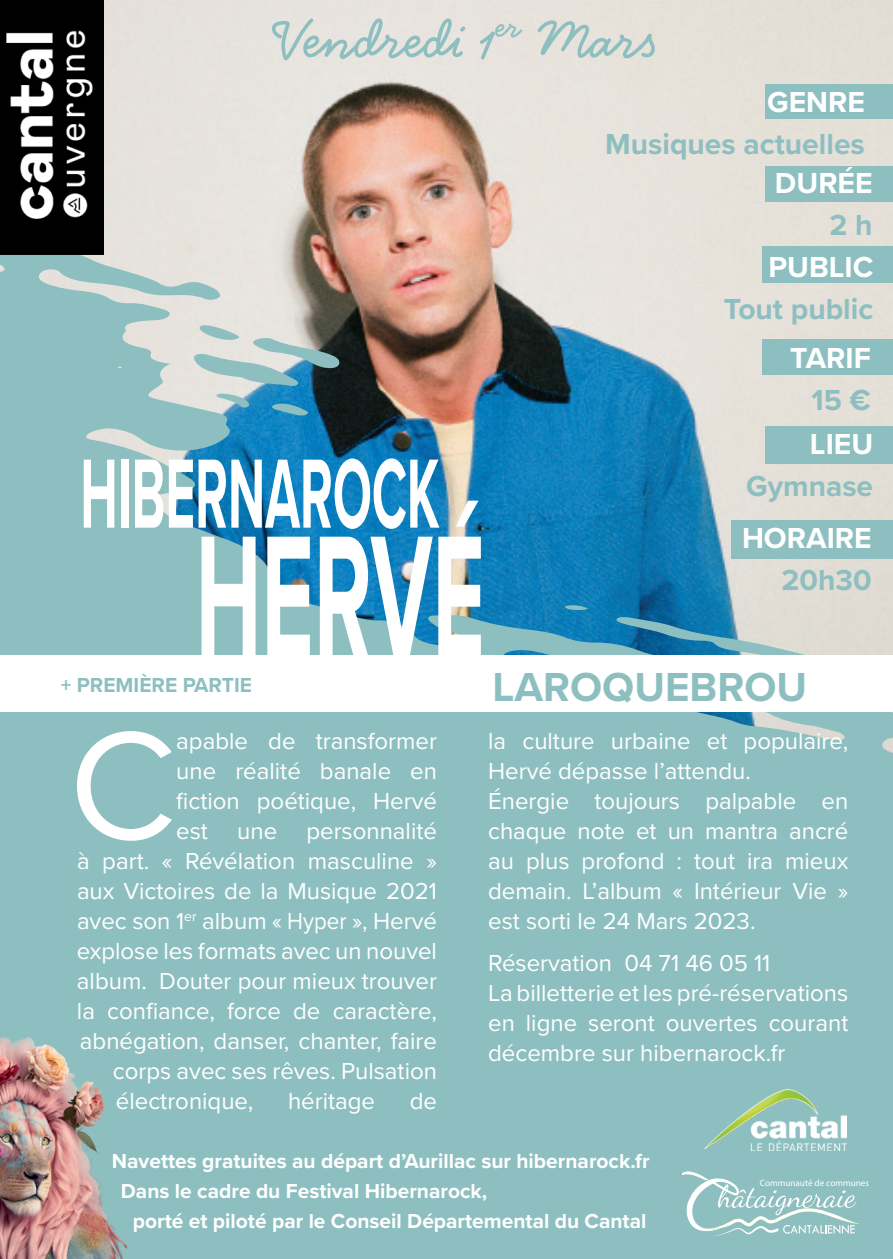
<style>
.page{position:relative;width:893px;height:1259px;background:#fff}
.page>*{position:absolute;margin:0;border:0;box-sizing:border-box;transform-origin:0 0}
.t1{font:700 180px "Proxima Nova";color:#fff;scale:.5 1}
.t2{font:159px "Proxima Nova";color:#fff}
.t3{font:700 102px "Proxima Nova";color:#fff;scale:.5 1}
.t4{font:700 60px "Handsome Pro";letter-spacing:.05em;color:#8ebfc0}
.t5{font:700 42px "Proxima Nova";color:#8ebfc0}
.t6{font:700 30px "Proxima Nova";color:#8ebfc0}
.t7{font:700 30px "Proxima Nova";color:#fff}
.t8{font:24px/30px "Proxima Nova";color:#fff}
.t9{font:700 21px "Proxima Nova";color:#fff}
.t10{font:700 21px "Proxima Nova";color:#8ebfc0}
.t11{font:9.3px "Tw Cen";color:#fff}
</style>
<div class="page">
<img style="left:103px;top:0;width:790px;height:594px">
<div style="left:765px;top:84px;width:128px;height:35px;background:#8ebfc0"></div>
<div style="left:765px;top:166px;width:128px;height:36px;background:#8ebfc0"></div>
<div style="left:763px;top:247px;width:130px;height:36px;background:#8ebfc0"></div>
<div style="left:763px;top:339px;width:130px;height:35px;background:#8ebfc0"></div>
<div style="left:765px;top:426px;width:128px;height:37px;background:#8ebfc0"></div>
<div style="left:732px;top:520px;width:161px;height:39px;background:#8ebfc0"></div>
<div style="left:362px;top:594px;width:531px;height:665px;background:#8ebfc0"></div>
<svg style="left:614px;top:616px;width:279px;height:106px;background:#8db5c1"></svg>
<svg style="left:565px;top:604px;width:23px;height:6px"></svg>
<svg style="left:0;top:130px;width:362px;height:1129px;background:#8db9bd"></svg>
<svg style="left:194px;top:325px;width:146px;height:61px;background:#a3b8b8"></svg>
<svg style="left:271px;top:404px;width:38px;height:12px"></svg>
<svg style="left:216px;top:394px;width:34px;height:14px"></svg>
<svg style="left:311px;top:829px;width:12px;height:5px"></svg>
<img style="left:0;top:0;width:103px;height:254px">
<img style="left:704px;top:1089px;width:143px;height:61px">
<div style="left:0;top:656px;width:893px;height:56px;background:#fff"></div>
<svg style="left:683px;top:1168px;width:177px;height:68px;background:#a0c9c9"></svg>
<img style="left:0;top:1011px;width:147px;height:248px">
<h3 class="t4" style="left:276px;top:3px;width:384px">Vendredi 1<sup>er</sup> Mars</h3>
<h3 class="t3" style="left:80px;top:417px;width:719px">HIBERNAROCK</h3>
<h1 class="t1" style="left:196px;top:462px;width:580px">HERVÉ</h1>
<p class="t10" style="left:61px;top:669px;width:193px">+ PREMIÈRE PARTIE</p>
<p class="t7" style="left:767px;top:79px;width:99px">GENRE</p>
<p class="t6" style="left:605px;top:121px;width:261px">Musiques actuelles</p>
<p class="t7" style="left:775px;top:161px;width:99px">DURÉE</p>
<p class="t6" style="left:829px;top:203px;width:45px">2 h</p>
<p class="t7" style="left:768px;top:244px;width:106px">PUBLIC</p>
<p class="t6" style="left:724px;top:286px;width:151px">Tout public</p>
<p class="t7" style="left:790px;top:335px;width:82px">TARIF</p>
<p class="t6" style="left:811px;top:377px;width:61px">15 €</p>
<p class="t7" style="left:810px;top:422px;width:65px">LIEU</p>
<p class="t6" style="left:746px;top:464px;width:129px">Gymnase</p>
<p class="t7" style="left:742px;top:516px;width:131px">HORAIRE</p>
<p class="t6" style="left:781px;top:558px;width:92px">20h30</p>
<h3 class="t5" style="left:492px;top:655px;width:316px">LAROQUEBROU</h3>
<h2 class="t2" style="left:69px;top:667px;width:109px">C</h2>
<p class="t8" style="left:176px;top:725px;width:262px">apable de transformer</p>
<p class="t8" style="left:176px;top:755px;width:262px">une réalité banale en</p>
<p class="t8" style="left:176px;top:785px;width:262px">fiction poétique, Hervé</p>
<p class="t8" style="left:176px;top:815px;width:262px">est une personnalité</p>
<p class="t8" style="left:77px;top:845px;width:361px">à part. « Révélation masculine »</p>
<p class="t8" style="left:77px;top:875px;width:362px">aux Victoires de la Musique 2021</p>
<p class="t8" style="left:77px;top:905px;width:361px">avec son 1<sup>er</sup> album « Hyper », Hervé</p>
<p class="t8" style="left:77px;top:935px;width:362px">explose les formats avec un nouvel</p>
<p class="t8" style="left:77px;top:965px;width:362px">album. Douter pour mieux trouver</p>
<p class="t8" style="left:77px;top:995px;width:361px">la confiance, force de caractère,</p>
<p class="t8" style="left:80px;top:1025px;width:358px">abnégation, danser, chanter, faire</p>
<p class="t8" style="left:113px;top:1055px;width:326px">corps avec ses rêves. Pulsation</p>
<p class="t8" style="left:116px;top:1085px;width:139px">électronique,</p>
<p class="t8" style="left:288px;top:1085px;width:89px">héritage</p>
<p class="t8" style="left:410px;top:1085px;width:29px">de</p>
<p class="t8" style="left:488px;top:725px;width:362px">la culture urbaine et populaire,<br>Hervé dépasse l’attendu.<br>Énergie toujours palpable en chaque note et un mantra ancré au plus profond : tout ira mieux demain. L’album « Intérieur Vie » est sorti le 24 Mars 2023.</p>
<p class="t8" style="left:488px;top:947px;width:362px">Réservation 04 71 46 05 11<br>La billetterie et les pré-réservations en ligne seront ouvertes courant décembre sur hibernarock.fr</p>
<p class="t9" style="left:112px;top:1145px;width:539px">Navettes gratuites au départ d’Aurillac sur hibernarock.fr</p>
<p class="t9" style="left:121px;top:1175px;width:368px">Dans le cadre du Festival Hibernarock,</p>
<p class="t9" style="left:133px;top:1205px;width:515px">porté et piloté par le Conseil Départemental du Cantal</p>
<p class="t11" style="left:760px;top:1177px;width:111px">Communauté de communes</p>
</div>
